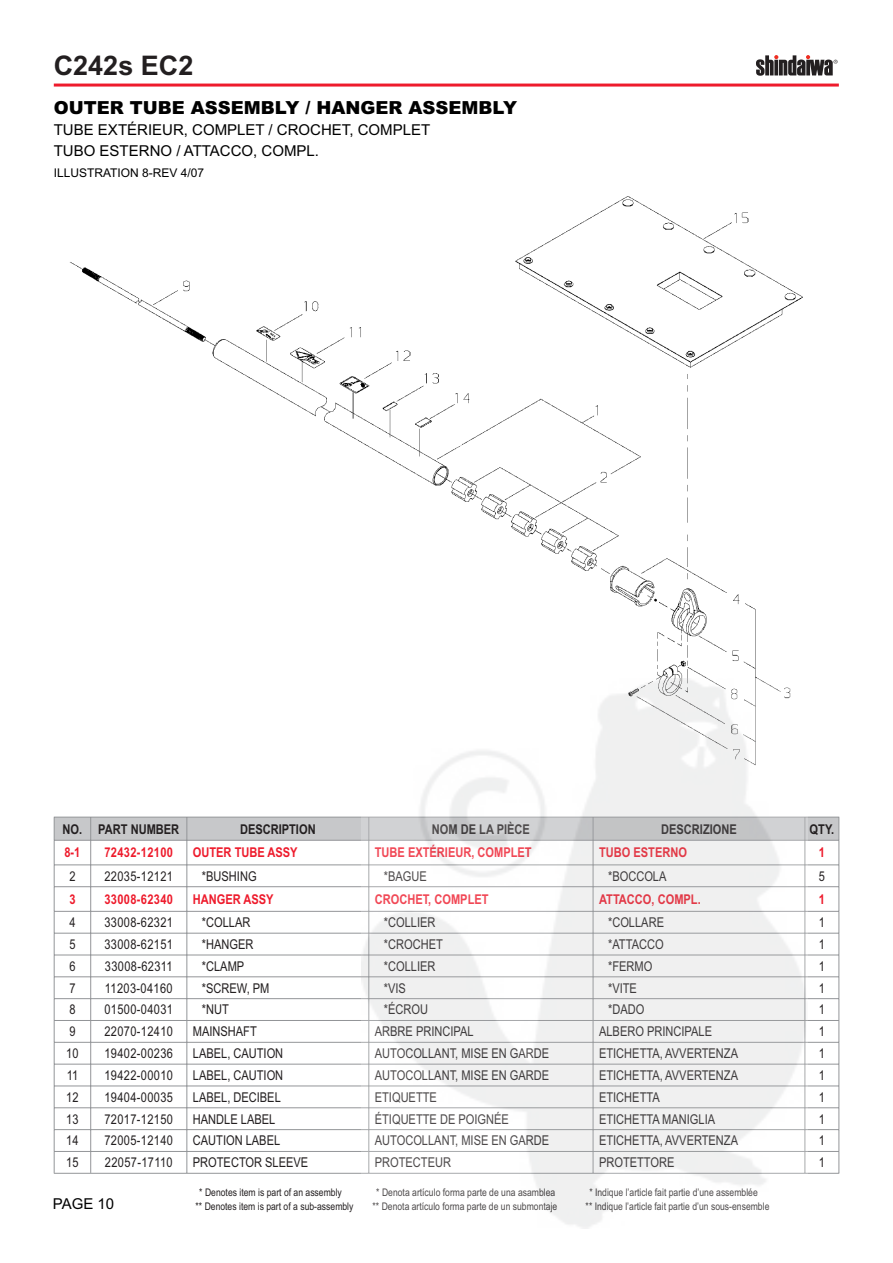
<style>
.page{position:relative;width:893px;height:1263px;background:#fff}
.page>*{position:absolute;margin:0;border:0;box-sizing:border-box;transform-origin:0 0}
.t1{font:700 27px "Arial";color:#231f20}
.t2{font:900 18px "Arial";color:#000}
.t3{font:15px/21px "Arial";color:#000}
.t4{font:13.5px "Arial Narrow";color:#231f20}
.t5{font:13.5px "Arial Narrow";letter-spacing:.025em;color:#231f20}
.t6{font:700 13.5px "Arial Narrow";color:#ee1b2c}
.t7{font:700 13.5px "Arial Narrow";color:#231f20}
.t8{font:700 13.5px "Arial Narrow";letter-spacing:.025em;color:#ee1b2c}
.t9{font:12px "Arial";color:#000}
.t10{font:10.5px "Arial Narrow";color:#231f20}
</style>
<div class="page">
<hr style="left:54px;top:84px;width:785px;height:3px;background:#ee1b2c">
<svg style="left:756px;top:55px;width:81px;height:21px"></svg>
<img style="left:69px;top:196px;width:734px;height:483px">
<svg style="left:54px;top:817px;width:785px;height:356px"></svg>
<hr style="left:54px;top:1173px;width:751px;height:1px;background:#939598">
<hr style="left:805px;top:1173px;width:34px;height:1px;background:#939598">
<img style="left:361px;top:679px;width:447px;height:550px">
<h1 class="t1" style="left:54px;top:49px;width:141px">C242s EC2</h1>
<h2 class="t2" style="left:54px;top:98px;width:465px">OUTER TUBE ASSEMBLY / HANGER ASSEMBLY</h2>
<p class="t3" style="left:54px;top:120px;width:378px">TUBE EXTÉRIEUR, COMPLET / CROCHET, COMPLET<br>TUBO ESTERNO / ATTACCO, COMPL.</p>
<p class="t9" style="left:54px;top:166px;width:152px">ILLUSTRATION 8-REV 4/07</p>
<p class="t7" style="left:63px;top:822px;width:118px">NO. PART NUMBER</p>
<p class="t7" style="left:240px;top:822px;width:77px">DESCRIPTION</p>
<p class="t7" style="left:432px;top:822px;width:100px">NOM DE LA PIÈCE</p>
<p class="t7" style="left:661px;top:822px;width:77px">DESCRIZIONE</p>
<p class="t7" style="left:809px;top:822px;width:26px">QTY.</p>
<p class="t6" style="left:64px;top:845px;width:17px">8-1</p>
<p class="t8" style="left:104px;top:845px;width:70px">72432-12100</p>
<p class="t6" style="left:193px;top:845px;width:106px">OUTER TUBE ASSY</p>
<p class="t6" style="left:375px;top:845px;width:158px">TUBE EXTÉRIEUR, COMPLET</p>
<p class="t6" style="left:599px;top:845px;width:89px">TUBO ESTERNO</p>
<p class="t6" style="left:819px;top:845px;width:8px">1</p>
<p class="t4" style="left:69px;top:871px;width:8px">2</p>
<p class="t5" style="left:104px;top:871px;width:70px">22035-12121</p>
<p class="t4" style="left:202px;top:871px;width:56px">*BUSHING</p>
<p class="t4" style="left:384px;top:871px;width:45px">*BAGUE</p>
<p class="t4" style="left:608px;top:871px;width:60px">*BOCCOLA</p>
<p class="t4" style="left:819px;top:871px;width:8px">5</p>
<p class="t6" style="left:69px;top:891px;width:8px">3</p>
<p class="t8" style="left:104px;top:891px;width:70px">33008-62340</p>
<p class="t6" style="left:193px;top:891px;width:82px">HANGER ASSY</p>
<p class="t6" style="left:375px;top:891px;width:115px">CROCHET, COMPLET</p>
<p class="t6" style="left:599px;top:891px;width:103px">ATTACCO, COMPL.</p>
<p class="t6" style="left:819px;top:891px;width:8px">1</p>
<p class="t4" style="left:69px;top:918px;width:8px">4</p>
<p class="t5" style="left:104px;top:918px;width:70px">33008-62321</p>
<p class="t4" style="left:202px;top:918px;width:50px">*COLLAR</p>
<p class="t4" style="left:384px;top:918px;width:53px">*COLLIER</p>
<p class="t4" style="left:608px;top:918px;width:57px">*COLLARE</p>
<p class="t4" style="left:819px;top:918px;width:8px">1</p>
<p class="t4" style="left:69px;top:939px;width:8px">5</p>
<p class="t5" style="left:104px;top:939px;width:70px">33008-62151</p>
<p class="t4" style="left:202px;top:939px;width:53px">*HANGER</p>
<p class="t4" style="left:384px;top:939px;width:61px">*CROCHET</p>
<p class="t4" style="left:608px;top:939px;width:57px">*ATTACCO</p>
<p class="t4" style="left:819px;top:939px;width:8px">1</p>
<p class="t4" style="left:69px;top:961px;width:8px">6</p>
<p class="t5" style="left:105px;top:961px;width:69px">33008-62311</p>
<p class="t4" style="left:202px;top:961px;width:44px">*CLAMP</p>
<p class="t4" style="left:384px;top:961px;width:53px">*COLLIER</p>
<p class="t4" style="left:608px;top:961px;width:46px">*FERMO</p>
<p class="t4" style="left:819px;top:961px;width:8px">1</p>
<p class="t4" style="left:69px;top:983px;width:8px">7</p>
<p class="t5" style="left:105px;top:983px;width:69px">11203-04160</p>
<p class="t4" style="left:202px;top:983px;width:69px">*SCREW, PM</p>
<p class="t4" style="left:384px;top:983px;width:24px">*VIS</p>
<p class="t4" style="left:608px;top:983px;width:30px">*VITE</p>
<p class="t4" style="left:819px;top:983px;width:8px">1</p>
<p class="t4" style="left:69px;top:1005px;width:8px">8</p>
<p class="t5" style="left:104px;top:1005px;width:70px">01500-04031</p>
<p class="t4" style="left:202px;top:1005px;width:29px">*NUT</p>
<p class="t4" style="left:384px;top:1005px;width:46px">*ÉCROU</p>
<p class="t4" style="left:608px;top:1005px;width:38px">*DADO</p>
<p class="t4" style="left:819px;top:1005px;width:8px">1</p>
<p class="t4" style="left:69px;top:1027px;width:8px">9</p>
<p class="t5" style="left:104px;top:1027px;width:70px">22070-12410</p>
<p class="t4" style="left:193px;top:1027px;width:65px">MAINSHAFT</p>
<p class="t4" style="left:375px;top:1027px;width:100px">ARBRE PRINCIPAL</p>
<p class="t4" style="left:599px;top:1027px;width:114px">ALBERO PRINCIPALE</p>
<p class="t4" style="left:819px;top:1027px;width:8px">1</p>
<p class="t4" style="left:66px;top:1049px;width:14px">10</p>
<p class="t5" style="left:104px;top:1049px;width:70px">19402-00236</p>
<p class="t4" style="left:193px;top:1049px;width:92px">LABEL, CAUTION</p>
<p class="t4" style="left:375px;top:1049px;width:176px">AUTOCOLLANT, MISE EN GARDE</p>
<p class="t4" style="left:599px;top:1049px;width:141px">ETICHETTA, AVVERTENZA</p>
<p class="t4" style="left:819px;top:1049px;width:8px">1</p>
<p class="t4" style="left:67px;top:1070px;width:13px">11</p>
<p class="t5" style="left:104px;top:1070px;width:70px">19422-00010</p>
<p class="t4" style="left:193px;top:1070px;width:92px">LABEL, CAUTION</p>
<p class="t4" style="left:375px;top:1070px;width:176px">AUTOCOLLANT, MISE EN GARDE</p>
<p class="t4" style="left:599px;top:1070px;width:141px">ETICHETTA, AVVERTENZA</p>
<p class="t4" style="left:819px;top:1070px;width:8px">1</p>
<p class="t4" style="left:66px;top:1092px;width:14px">12</p>
<p class="t5" style="left:104px;top:1092px;width:70px">19404-00035</p>
<p class="t4" style="left:193px;top:1092px;width:89px">LABEL, DECIBEL</p>
<p class="t4" style="left:375px;top:1092px;width:64px">ETIQUETTE</p>
<p class="t4" style="left:599px;top:1092px;width:62px">ETICHETTA</p>
<p class="t4" style="left:819px;top:1092px;width:8px">1</p>
<p class="t4" style="left:66px;top:1114px;width:14px">13</p>
<p class="t5" style="left:104px;top:1114px;width:70px">72017-12150</p>
<p class="t4" style="left:193px;top:1114px;width:84px">HANDLE LABEL</p>
<p class="t4" style="left:375px;top:1114px;width:136px">ÉTIQUETTE DE POIGNÉE</p>
<p class="t4" style="left:599px;top:1114px;width:118px">ETICHETTA MANIGLIA</p>
<p class="t4" style="left:819px;top:1114px;width:8px">1</p>
<p class="t4" style="left:66px;top:1136px;width:14px">14</p>
<p class="t5" style="left:104px;top:1136px;width:70px">72005-12140</p>
<p class="t4" style="left:193px;top:1136px;width:89px">CAUTION LABEL</p>
<p class="t4" style="left:375px;top:1136px;width:176px">AUTOCOLLANT, MISE EN GARDE</p>
<p class="t4" style="left:599px;top:1136px;width:141px">ETICHETTA, AVVERTENZA</p>
<p class="t4" style="left:819px;top:1136px;width:8px">1</p>
<p class="t4" style="left:66px;top:1158px;width:14px">15</p>
<p class="t5" style="left:105px;top:1158px;width:69px">22057-17110</p>
<p class="t4" style="left:193px;top:1158px;width:117px">PROTECTOR SLEEVE</p>
<p class="t4" style="left:375px;top:1158px;width:78px">PROTECTEUR</p>
<p class="t4" style="left:599px;top:1158px;width:77px">PROTETTORE</p>
<p class="t4" style="left:819px;top:1158px;width:8px">1</p>
<p class="t10" style="left:199px;top:1189px;width:144px">* Denotes item is part of an assembly</p>
<p class="t10" style="left:376px;top:1189px;width:181px">* Denota artículo forma parte de una asamblea</p>
<p class="t10" style="left:589px;top:1189px;width:170px">* Indique l’article fait partie d’une assemblée</p>
<p class="t3" style="left:53px;top:1194px;width:63px">PAGE 10</p>
<p class="t10" style="left:196px;top:1202px;width:159px">** Denotes item is part of a sub-assembly</p>
<p class="t10" style="left:373px;top:1202px;width:186px">** Denota artículo forma parte de un submontaje</p>
<p class="t10" style="left:586px;top:1202px;width:185px">** Indique l’article fait partie d’un sous-ensemble</p>
</div>
